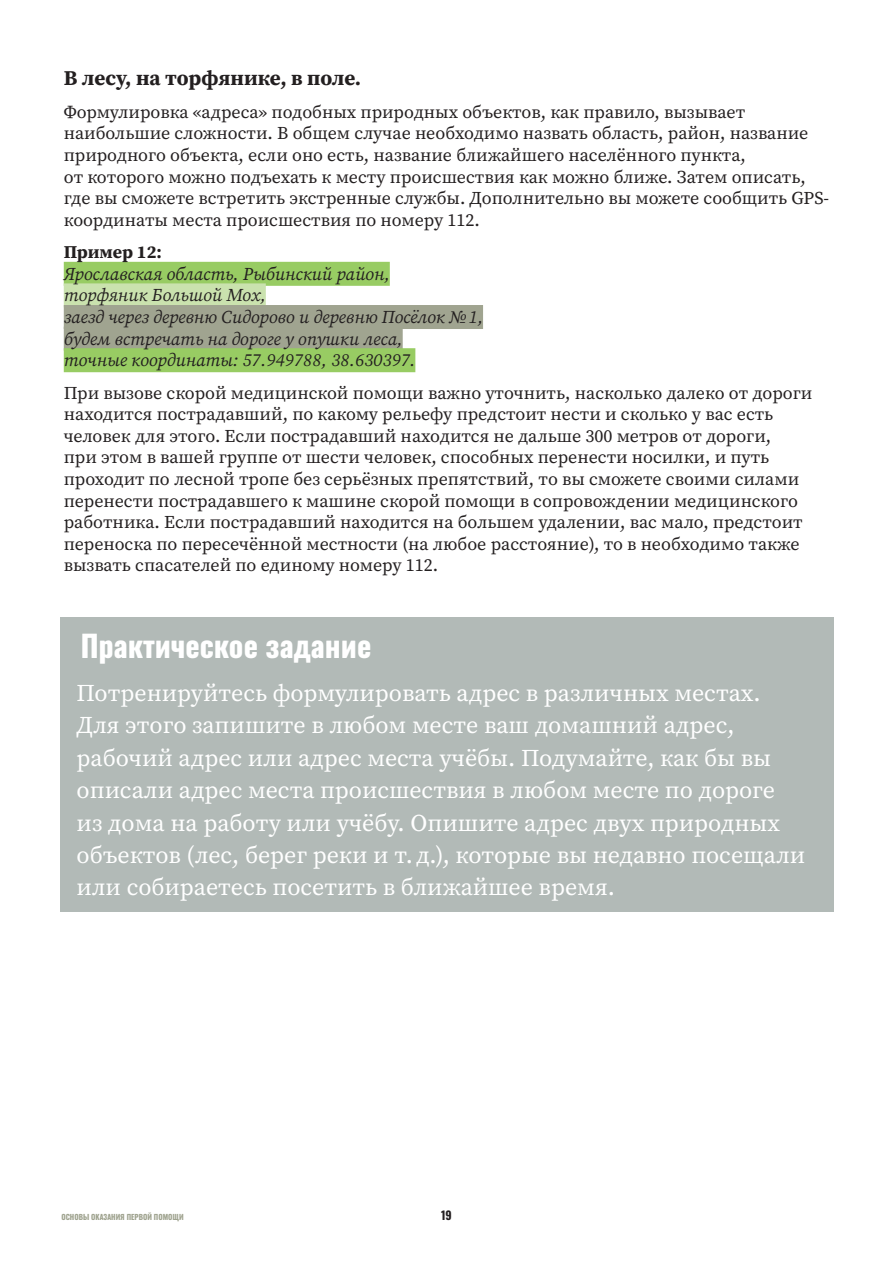
<style>
.page{position:relative;width:893px;height:1263px;background:#fff}
.page>*{position:absolute;margin:0;border:0;box-sizing:border-box;transform-origin:0 0}
.prakt_zad_1{font:30px "Zodiac Sans";color:#fff}
.prakt_zad_2{font:24px/32.4px "Source Serif Pro";color:#fff}
.main_podzag_dop{font:700 21px "Source Serif Pro";letter-spacing:-.005em;color:#231f20}
.main{font:18px/21.6px "Source Serif Pro";color:#231f20}
.primer{font:italic 18px/21.6px "Source Serif Pro";color:#231f20}
.t1{font:11.7px "Zodiac Sans";color:#231f20}
.t2{font:7.5px "Zodiac Sans";color:#a0a490}
.s1{font-weight:700;font-style:normal}
</style>
<div class="page">
<div style="left:64px;top:262px;width:326px;height:24px;background:#98cc63"></div>
<div style="left:64px;top:283px;width:202px;height:24px;background:#cae2ae"></div>
<div style="left:64px;top:305px;width:419px;height:24px;background:#a0a490"></div>
<div style="left:64px;top:327px;width:339px;height:24px;background:#a0a490"></div>
<div style="left:64px;top:348px;width:351px;height:24px;background:#98cc63"></div>
<div style="left:60px;top:618px;width:773px;height:57px;background:#b2bab7"></div>
<div style="left:60px;top:674px;width:773px;height:238px;background:#b2bab7"></div>
<p class="main_podzag_dop" style="left:64px;top:64px;width:299px">В лесу, на торфянике, в поле.</p>
<p class="main" style="left:64px;top:101px;width:765px">Формулировка «адреса» подобных природных объектов, как правило, вызывает наибольшие сложности. В общем случае необходимо назвать область, район, название природного объекта, если оно есть, название ближайшего населённого пункта,<br>от которого можно подъехать к месту происшествия как можно ближе. Затем описать, где вы сможете встретить экстренные службы. Дополнительно вы можете сообщить GPS&shy;координаты места происшествия по номеру 112.</p>
<p class="primer" style="left:64px;top:241px;width:421px"><span class="s1">Пример 12:<br></span>Ярославская область, Рыбинский район,<br>торфяник Большой Мох,<br>заезд через деревню Сидорово и деревню Посёлок №1, будем встречать на дороге у опушки леса,<br>точные координаты: 57.949788, 38.630397.</p>
<p class="main" style="left:64px;top:382px;width:750px">При вызове скорой медицинской помощи важно уточнить, насколько далеко от дороги находится пострадавший, по какому рельефу предстоит нести и сколько у вас есть человек для этого. Если пострадавший находится не дальше 300 метров от дороги,<br>при этом в вашей группе от шести человек, способных перенести носилки, и путь проходит по лесной тропе без серьёзных препятствий, то вы сможете своими силами перенести пострадавшего к машине скорой помощи в сопровождении медицинского работника. Если пострадавший находится на большем удалении, вас мало, предстоит переноска по пересечённой местности (на любое расстояние), то в необходимо также вызвать спасателей по единому номеру 112.</p>
<p class="prakt_zad_1" style="left:81px;top:630px;width:292px">Практическое задание</p>
<p class="prakt_zad_2" style="left:77px;top:677px;width:730px">Потренируйтесь формулировать адрес в различных местах.<br>Для этого запишите в любом месте ваш домашний адрес, рабочий адрес или адрес места учёбы. Подумайте, как бы вы описали адрес места происшествия в любом месте по дороге из дома на работу или учёбу. Опишите адрес двух природных объектов (лес, берег реки и т.д.), которые вы недавно посещали или собираетесь посетить в ближайшее время.</p>
<p class="t2" style="left:61px;top:1213px;width:124px">ОСНОВЫ ОКАЗАНИЯ ПЕРВОЙ ПОМОЩИ</p>
<p class="t1" style="left:441px;top:1209px;width:12px">19</p>
</div>
